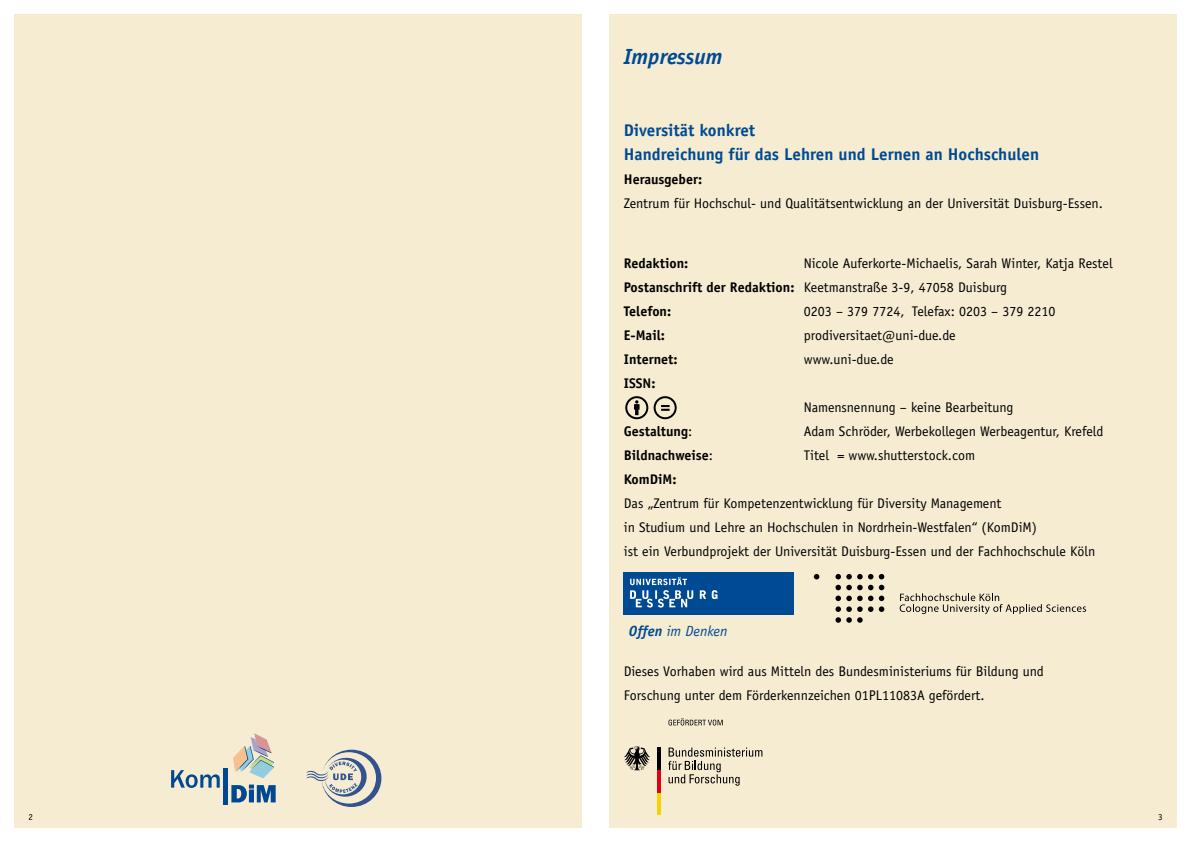
<style>
.page{position:relative;width:1191px;height:842px;background:#fff}
.page>*{position:absolute;margin:0;border:0;box-sizing:border-box;transform-origin:0 0}
.t1{font:italic 700 22px "Officina Sans";color:#004a93}
.t2{font:700 17px/24px "Officina Sans";color:#004a93}
.t3{font:italic 14.7px "Officina Sans";color:#004a93}
.t4{font:14px/24px "Officina Sans";color:#000}
.t5{font:700 14px "Officina Sans";color:#000}
.t6{font:9px "Officina Sans";color:#000}
.s1{font-weight:700}
.s2{font-weight:400}
</style>
<div class="page">
<div style="left:14px;top:15px;width:567px;height:813px;background:#f5ecd1"></div>
<div style="left:610px;top:15px;width:566px;height:813px;background:#f5ecd1"></div>
<svg style="left:171px;top:770px;width:49px;height:18px"></svg>
<svg style="left:231px;top:784px;width:45px;height:18px"></svg>
<hr style="left:224px;top:768px;width:4px;height:36px;background:#004991">
<svg style="left:233px;top:733px;width:41px;height:45px"></svg>
<svg style="left:306px;top:750px;width:75px;height:57px"></svg>
<div style="left:623px;top:573px;width:170px;height:42px;background:#004a93"></div>
<svg style="left:630px;top:577px;width:87px;height:30px"></svg>
<svg style="left:814px;top:574px;width:5px;height:5px"></svg>
<svg style="left:835px;top:574px;width:27px;height:5px"></svg>
<svg style="left:868px;top:574px;width:16px;height:5px"></svg>
<svg style="left:835px;top:585px;width:27px;height:5px"></svg>
<svg style="left:868px;top:585px;width:16px;height:5px"></svg>
<svg style="left:868px;top:596px;width:16px;height:16px"></svg>
<svg style="left:899px;top:593px;width:187px;height:21px"></svg>
<svg style="left:835px;top:596px;width:27px;height:27px"></svg>
<svg style="left:668px;top:747px;width:94px;height:39px"></svg>
<hr style="left:657px;top:792px;width:3px;height:22px;background:#f8d200">
<hr style="left:657px;top:770px;width:3px;height:22px;background:#e3000f">
<hr style="left:657px;top:748px;width:3px;height:22px;background:#000">
<svg style="left:624px;top:746px;width:26px;height:25px"></svg>
<svg style="left:668px;top:718px;width:55px;height:7px"></svg>
<svg style="left:625px;top:396px;width:51px;height:23px"></svg>
<h1 class="t1" style="left:624px;top:44px;width:100px">Impressum</h1>
<p class="t2" style="left:624px;top:118px;width:417px">Diversität konkret<br>Handreichung für das Lehren und Lernen an Hochschulen</p>
<p class="t5" style="left:624px;top:171px;width:80px">Herausgeber:</p>
<p class="t4" style="left:624px;top:192px;width:481px">Zentrum für Hochschul- und Qualitätsentwicklung an der Universität Duisburg-Essen.</p>
<p class="t4" style="left:624px;top:252px;width:490px;text-indent:180px">Nicole Auferkorte-Michaelis, Sarah Winter, Katja Restel<br><span class="s1">Postanschrift der Redaktion:</span> Keetmanstraße 3-9, 47058 Duisburg<br><span class="s1">Telefon:</span></p>
<p class="t5" style="left:624px;top:255px;width:66px">Redaktion:</p>
<p class="t4" style="left:804px;top:300px;width:253px">0203 – 379 7724, Telefax: 0203 – 379 2210</p>
<p class="t5" style="left:624px;top:327px;width:43px">E-Mail:</p>
<p class="t4" style="left:804px;top:324px;width:153px">prodiversitaet@uni-due.de</p>
<p class="t5" style="left:624px;top:351px;width:55px">Internet:</p>
<p class="t4" style="left:804px;top:348px;width:91px">www.uni-due.de</p>
<p class="t5" style="left:624px;top:375px;width:33px">ISSN:</p>
<p class="t4" style="left:804px;top:396px;width:211px">Namensnennung – keine Bearbeitung</p>
<p class="t5" style="left:624px;top:423px;width:70px">Gestaltung<span class="s2">:</span></p>
<p class="t4" style="left:804px;top:420px;width:301px">Adam Schröder, Werbekollegen Werbeagentur, Krefeld</p>
<p class="t5" style="left:624px;top:447px;width:91px">Bildnachweise<span class="s2">:</span></p>
<p class="t4" style="left:804px;top:444px;width:173px">Titel = www.shutterstock.com</p>
<p class="t5" style="left:624px;top:471px;width:54px">KomDiM:</p>
<p class="t4" style="left:624px;top:492px;width:473px">Das „Zentrum für Kompetenzentwicklung für Diversity Management<br>in Studium und Lehre an Hochschulen in Nordrhein-Westfalen“ (KomDiM)<br>ist ein Verbundprojekt der Universität Duisburg-Essen und der Fachhochschule Köln</p>
<p class="t3" style="left:629px;top:622px;width:100px"><span class="s1">Offen</span> im Denken</p>
<p class="t4" style="left:624px;top:660px;width:421px">Dieses Vorhaben wird aus Mitteln des Bundesministeriums für Bildung und<br>Forschung unter dem Förderkennzeichen 01PL11083A gefördert.</p>
<p class="t6" style="left:28px;top:812px;width:6px">2</p>
<p class="t6" style="left:1158px;top:812px;width:6px">3</p>
</div>
